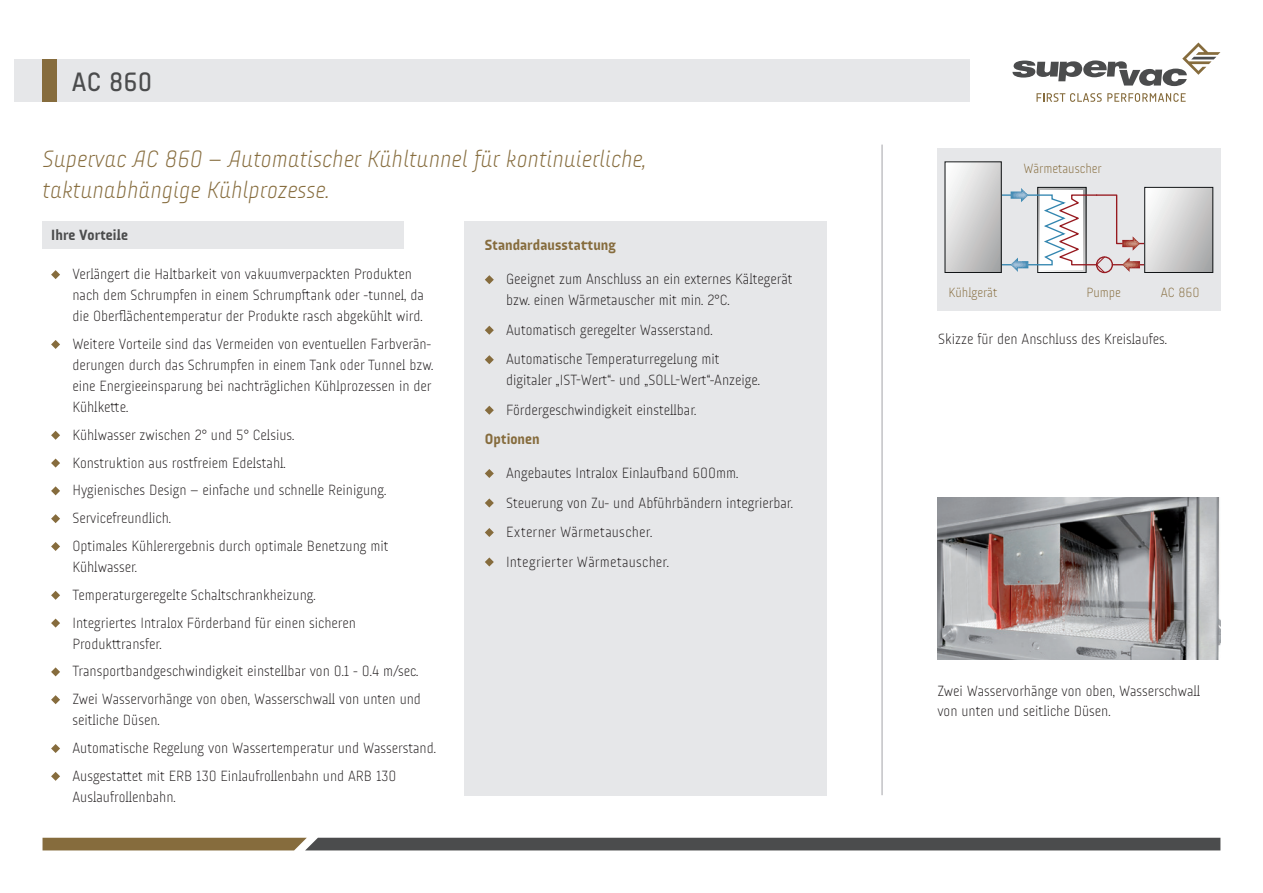
<style>
.page{position:relative;width:1263px;height:893px;background:#fff}
.page>*{position:absolute;margin:0;border:0;box-sizing:border-box;transform-origin:0 0}
.t1{font:27px "Audimat 3000 Regulier";color:#4b4c4d}
.t2{font:24px/31.5px "Audimat 3000 Leger Italique";color:#866c3d}
.t3{font:15px/27.8px "Audimat 3000 Leger";color:#231f20}
.t4{font:15px "Audimat 3000 Mi gras";letter-spacing:.005em;color:#866c3d}
.t5{font:15px "Audimat 3000 Mi gras";letter-spacing:.01em;color:#4b4c4d}
.t6{font:13.5px "Audimat 3000 Leger";color:#866c3d}
</style>
<div class="page">
<div style="left:15px;top:60px;width:955px;height:42px;background:#e6e7e9"></div>
<div style="left:43px;top:60px;width:14px;height:42px;background:#866c3d"></div>
<svg style="left:1012px;top:43px;width:208px;height:43px"></svg>
<svg style="left:1036px;top:93px;width:149px;height:9px"></svg>
<svg style="left:43px;top:838px;width:1177px;height:12px;background:#59544b"></svg>
<div style="left:43px;top:221px;width:361px;height:27px;background:#e6e7e9"></div>
<hr style="left:882px;top:145px;width:1px;height:650px;background:#a3a4a8">
<div style="left:464px;top:221px;width:363px;height:574px;background:#e6e7e9"></div>
<div style="left:937px;top:149px;width:283px;height:162px;background:#e6e7e9"></div>
<hr style="left:984px;top:264px;width:38px;height:1px;background:#3386b0">
<hr style="left:984px;top:194px;width:38px;height:2px;background:#3386b0">
<svg style="left:1011px;top:188px;width:133px;height:85px"></svg>
<svg style="left:947px;top:164px;width:52px;height:107px"></svg>
<svg style="left:1146px;top:189px;width:65px;height:82px"></svg>
<div style="left:1144px;top:187px;width:69px;height:86px;border:1px solid #101315"></div>
<img style="left:938px;top:497px;width:282px;height:163px">
<svg style="left:51px;top:270px;width:9px;height:9px"></svg>
<svg style="left:51px;top:340px;width:9px;height:9px"></svg>
<svg style="left:51px;top:431px;width:9px;height:9px"></svg>
<svg style="left:51px;top:459px;width:9px;height:9px"></svg>
<svg style="left:51px;top:486px;width:9px;height:9px"></svg>
<svg style="left:51px;top:514px;width:9px;height:9px"></svg>
<svg style="left:51px;top:542px;width:9px;height:9px"></svg>
<svg style="left:51px;top:591px;width:9px;height:9px"></svg>
<svg style="left:51px;top:619px;width:9px;height:9px"></svg>
<svg style="left:51px;top:667px;width:9px;height:9px"></svg>
<svg style="left:51px;top:695px;width:9px;height:9px"></svg>
<svg style="left:51px;top:744px;width:9px;height:9px"></svg>
<svg style="left:51px;top:772px;width:9px;height:9px"></svg>
<svg style="left:485px;top:275px;width:9px;height:9px"></svg>
<svg style="left:485px;top:326px;width:9px;height:9px"></svg>
<svg style="left:485px;top:355px;width:9px;height:9px"></svg>
<svg style="left:485px;top:406px;width:9px;height:9px"></svg>
<svg style="left:485px;top:469px;width:9px;height:9px"></svg>
<svg style="left:485px;top:498px;width:9px;height:9px"></svg>
<svg style="left:485px;top:528px;width:9px;height:9px"></svg>
<svg style="left:485px;top:557px;width:9px;height:9px"></svg>
<h1 class="t1" style="left:72px;top:65px;width:82px">AC 860</h1>
<h2 class="t2" style="left:43px;top:143px;width:605px">Supervac AC 860 – Automatischer Kühltunnel für kontinuierliche, taktunabhängige Kühlprozesse.</h2>
<p class="t5" style="left:51px;top:226px;width:78px">Ihre Vorteile</p>
<p class="t3" style="left:72px;top:263px;width:353px;line-height:21px">Verlängert die Haltbarkeit von vakuumverpackten Produkten nach dem Schrumpfen in einem Schrumpftank oder -tunnel, da die Oberflächentemperatur der Produkte rasch abgekühlt wird.</p>
<p class="t3" style="left:72px;top:333px;width:362px;line-height:21px;text-align:justify">Weitere Vorteile sind das Vermeiden von eventuellen Farbverän&shy;derungen durch das Schrumpfen in einem Tank oder Tunnel bzw. eine Energieeinsparung bei nachträglichen Kühlprozessen in der Kühlkette.</p>
<p class="t3" style="left:72px;top:421px;width:318px">Kühlwasser zwischen 2° und 5° Celsius.<br>Konstruktion aus rostfreiem Edelstahl.<br>Hygienisches Design – einfache und schnelle Reinigung.<br>Servicefreundlich.<br>Optimales Kühlerergebnis durch optimale Benetzung mit</p>
<p class="t3" style="left:72px;top:553px;width:285px">Kühlwasser.<br>Temperaturgeregelte Schaltschrankheizung.<br>Integriertes Intralox Förderband für einen sicheren</p>
<p class="t3" style="left:72px;top:629px;width:350px">Produkttransfer.<br>Transportbandgeschwindigkeit einstellbar von 0.1 - 0.4 m/sec.<br>Zwei Wasservorhänge von oben, Wasserschwall von unten und</p>
<p class="t3" style="left:72px;top:706px;width:365px">seitliche Düsen.<br>Automatische Regelung von Wassertemperatur und Wasserstand.<br>Ausgestattet mit ERB 130 Einlaufrollenbahn und ARB 130</p>
<p class="t3" style="left:72px;top:783px;width:105px">Auslaufrollenbahn.</p>
<p class="t4" style="left:485px;top:236px;width:133px">Standardausstattung</p>
<p class="t3" style="left:506px;top:268px;width:288px;line-height:21px">Geeignet zum Anschluss an ein externes Kältegerät bzw. einen Wärmetauscher mit min. 2°C.</p>
<p class="t3" style="left:506px;top:315px;width:215px;line-height:29.5px">Automatisch geregelter Wasserstand.<br>Automatische Temperaturregelung mit</p>
<p class="t3" style="left:506px;top:365px;width:255px;line-height:29.5px">digitaler „IST-Wert“- und „SOLL-Wert“-Anzeige.<br>Fördergeschwindigkeit einstellbar.</p>
<p class="t4" style="left:485px;top:430px;width:56px">Optionen</p>
<p class="t3" style="left:506px;top:458px;width:288px;line-height:29.5px">Angebautes Intralox Einlaufband 600mm.<br>Steuerung von Zu- und Abführbändern integrierbar.<br>Externer Wärmetauscher.<br>Integrierter Wärmetauscher.</p>
<p class="t6" style="left:1023px;top:161px;width:80px">Wärmetauscher</p>
<p class="t6" style="left:949px;top:284px;width:50px">Kühlgerät</p>
<p class="t6" style="left:1086px;top:284px;width:36px">Pumpe</p>
<p class="t6" style="left:1161px;top:284px;width:40px">AC 860</p>
<p class="t3" style="left:938px;top:325px;width:230px">Skizze für den Anschluss des Kreislaufes.</p>
<p class="t3" style="left:937px;top:680px;width:264px;line-height:20.2px">Zwei Wasservorhänge von oben, Wasserschwall von unten und seitliche Düsen.</p>
</div>
